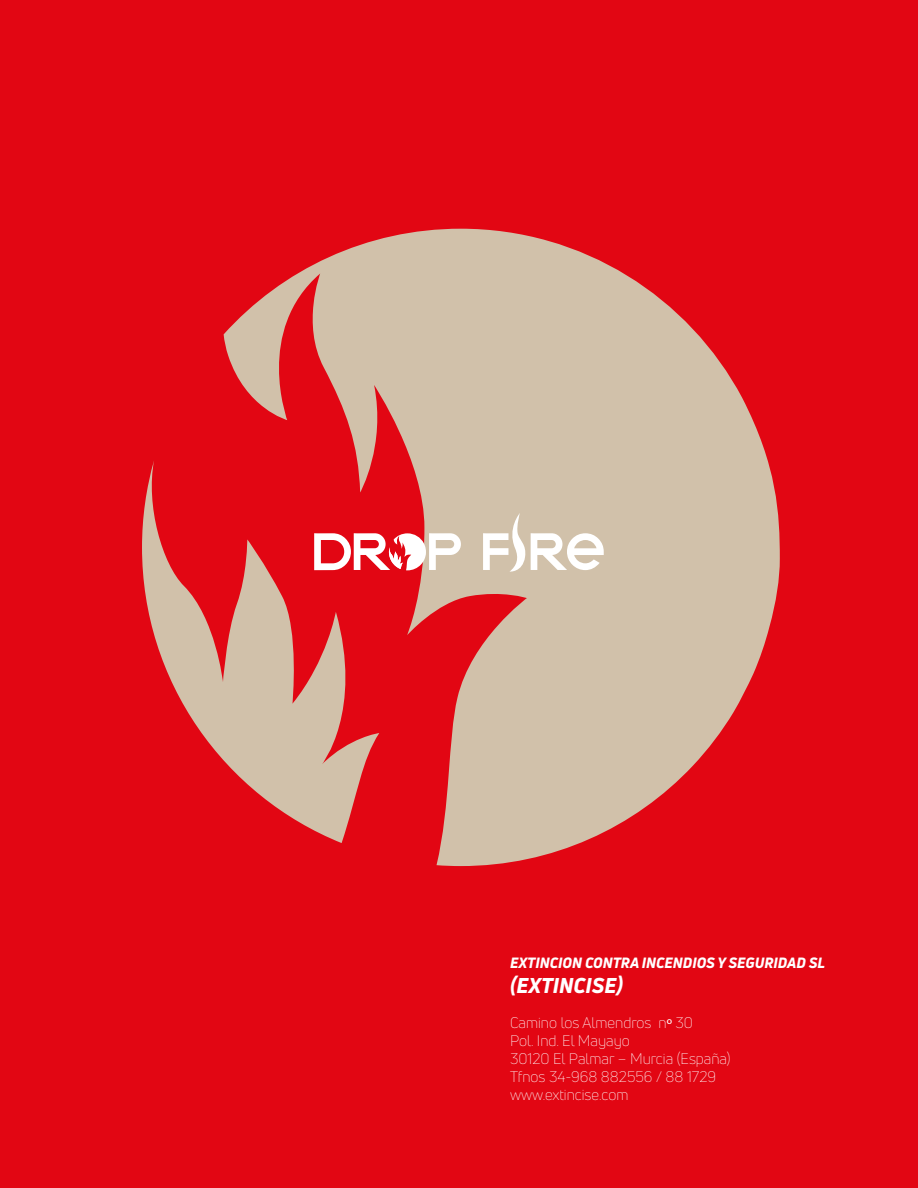
<style>
.page{position:relative;width:918px;height:1188px;background:#e20613}
.page>*{position:absolute;margin:0;border:0;box-sizing:border-box;transform-origin:0 0}
.t1{font:italic 800 21px "Uni Neue";color:#fff}
.t2{font:300 15px/18px "Uni Neue";color:#fff}
.t3{font:italic 800 14.55px "Uni Neue";color:#fff}
.s1{font-family:"Myriad Pro";font-weight:400}
</style>
<div class="page">
<svg style="left:142px;top:461px;width:82px;height:300px"></svg>
<svg style="left:224px;top:229px;width:556px;height:637px;fill:#d1c1aa"></svg>
<svg style="left:483px;top:513px;width:121px;height:60px;background:#dfd4c5"></svg>
<svg style="left:314px;top:533px;width:147px;height:37px"></svg>
<p class="t3" style="left:510px;top:952px;width:316px">EXTINCION CONTRA INCENDIOS Y SEGURIDAD SL</p>
<h1 class="t1" style="left:510px;top:971px;width:116px">(EXTINCISE)</h1>
<p class="t2" style="left:510px;top:1014px;width:222px">Camino los Almendros n<span class="s1">º</span> 30<br>Pol. Ind. El Mayayo<br>30120 El Palmar – Murcia (España)<br>Tfnos 34-968 882556 / 88 1729 www.extincise.com</p>
</div>
